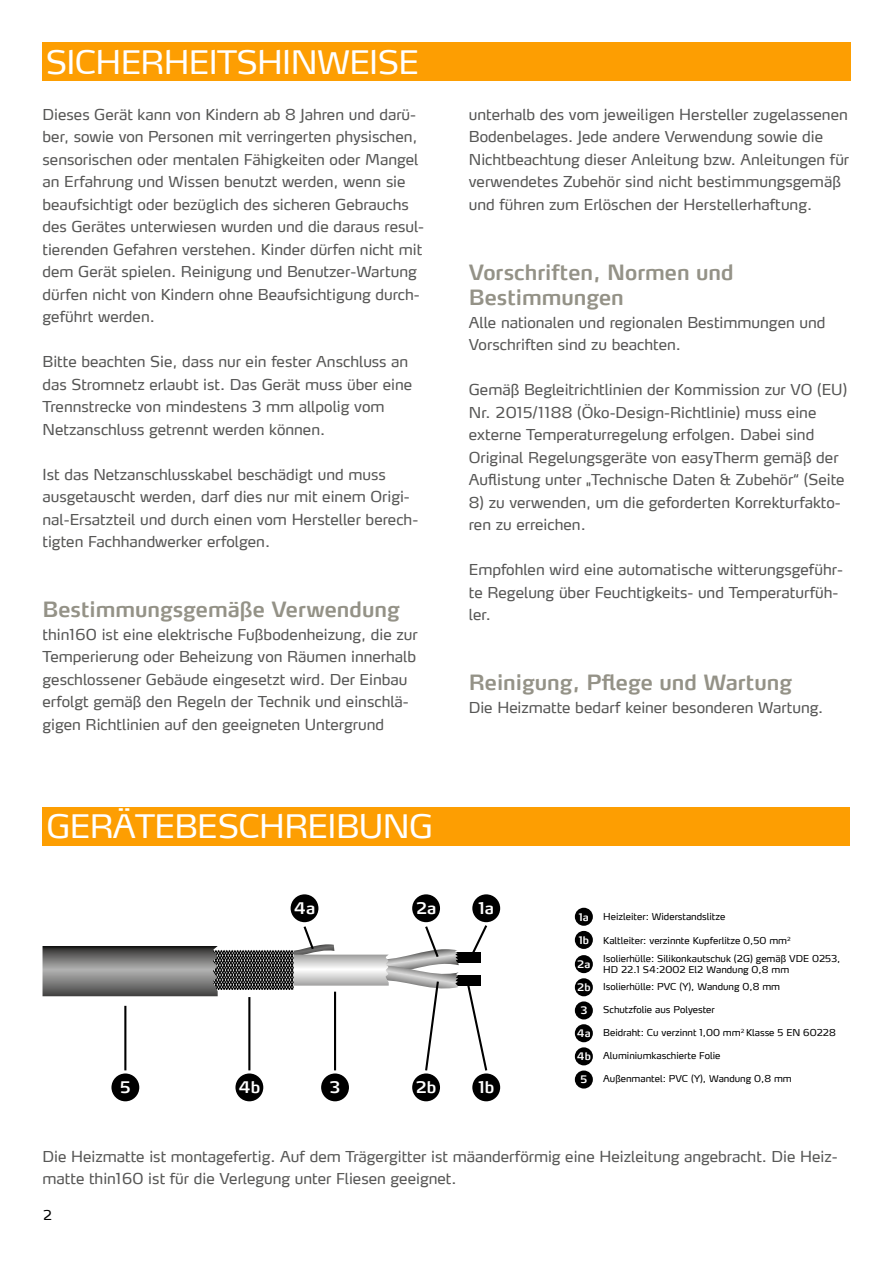
<style>
.page{position:relative;width:893px;height:1263px;background:#fff}
.page>*{position:absolute;margin:0;border:0;box-sizing:border-box;transform-origin:0 0}
.t1{font:32.25px "Max LF";letter-spacing:-.02em;color:#fff}
.t2{font:600 21px/25.2px "Max LF";color:#949287}
.t3{font:600 15.9px "Max LF";color:#fff}
.t4{font:15px/22.5px "Max LF";color:#575756}
.t5{font:13.5px "Max LF";color:#000}
.t6{font:600 10.35px "Max LF";color:#fff}
.t7{font:9.45px/17.9px "Max LF";color:#000}
</style>
<div class="page">
<div style="left:43px;top:807px;width:807px;height:38px;background:#fd9e02"></div>
<div style="left:426px;top:952px;width:55px;height:10px;background:#000"></div>
<div style="left:426px;top:975px;width:55px;height:10px;background:#000"></div>
<div style="left:111px;top:1073px;width:28px;height:28px;background:#000;border-radius:50%"></div>
<div style="left:235px;top:1073px;width:28px;height:28px;background:#000;border-radius:50%"></div>
<div style="left:321px;top:1073px;width:28px;height:28px;background:#000;border-radius:50%"></div>
<div style="left:412px;top:1073px;width:28px;height:28px;background:#000;border-radius:50%"></div>
<div style="left:472px;top:1073px;width:28px;height:28px;background:#000;border-radius:50%"></div>
<svg style="left:465px;top:985px;width:23px;height:86px"></svg>
<div style="left:412px;top:894px;width:28px;height:28px;background:#000;border-radius:50%"></div>
<div style="left:472px;top:894px;width:28px;height:28px;background:#000;border-radius:50%"></div>
<div style="left:291px;top:894px;width:27px;height:28px;background:#000;border-radius:50%"></div>
<svg style="left:472px;top:925px;width:16px;height:27px"></svg>
<div style="left:575px;top:908px;width:18px;height:18px;background:#000;border-radius:50%"></div>
<div style="left:575px;top:931px;width:18px;height:18px;background:#000;border-radius:50%"></div>
<div style="left:575px;top:955px;width:18px;height:18px;background:#000;border-radius:50%"></div>
<div style="left:575px;top:978px;width:18px;height:18px;background:#000;border-radius:50%"></div>
<div style="left:575px;top:1024px;width:18px;height:18px;background:#000;border-radius:50%"></div>
<div style="left:575px;top:1047px;width:18px;height:18px;background:#000;border-radius:50%"></div>
<div style="left:575px;top:1070px;width:18px;height:18px;background:#000;border-radius:50%"></div>
<div style="left:575px;top:1001px;width:18px;height:18px;background:#000;border-radius:50%"></div>
<svg style="left:43px;top:926px;width:416px;height:145px"></svg>
<div style="left:42px;top:43px;width:808px;height:38px;background:#fd9e02"></div>
<h1 class="t1" style="left:46px;top:42px;width:375px">SICHERHEITSHINWEISE</h1>
<p class="t4" style="left:43px;top:103px;width:383px">Dieses Gerät kann von Kindern ab 8 Jahren und darü&shy;ber, sowie von Personen mit verringerten physischen, sensorischen oder mentalen Fähigkeiten oder Mangel an Erfahrung und Wissen benutzt werden, wenn sie beaufsichtigt oder bezüglich des sicheren Gebrauchs des Gerätes unterwiesen wurden und die daraus resul&shy;tierenden Gefahren verstehen. Kinder dürfen nicht mit dem Gerät spielen. Reinigung und Benutzer-Wartung dürfen nicht von Kindern ohne Beaufsichtigung durch&shy;geführt werden.</p>
<p class="t4" style="left:43px;top:350px;width:371px">Bitte beachten Sie, dass nur ein fester Anschluss an das Stromnetz erlaubt ist. Das Gerät muss über eine Trennstrecke von mindestens 3 mm allpolig vom Netzanschluss getrennt werden können.</p>
<p class="t4" style="left:43px;top:463px;width:377px">Ist das Netzanschlusskabel beschädigt und muss ausgetauscht werden, darf dies nur mit einem Origi&shy;nal-Ersatzteil und durch einen vom Hersteller berech&shy;tigten Fachhandwerker erfolgen.</p>
<h2 class="t2" style="left:43px;top:597px;width:359px">Bestimmungsgemäße Verwendung</h2>
<p class="t4" style="left:43px;top:623px;width:377px">thin160 ist eine elektrische Fußbodenheizung, die zur Temperierung oder Beheizung von Räumen innerhalb geschlossener Gebäude eingesetzt wird. Der Einbau erfolgt gemäß den Regeln der Technik und einschlä&shy;gigen Richtlinien auf den geeigneten Untergrund</p>
<h1 class="t1" style="left:46px;top:806px;width:388px">GERÄTEBESCHREIBUNG</h1>
<p class="t4" style="left:469px;top:103px;width:382px">unterhalb des vom jeweiligen Hersteller zugelassenen Bodenbelages. Jede andere Verwendung sowie die Nichtbeachtung dieser Anleitung bzw. Anleitungen für verwendetes Zubehör sind nicht bestimmungsgemäß und führen zum Erlöschen der Herstellerhaftung.</p>
<h2 class="t2" style="left:469px;top:259px;width:266px">Vorschriften, Normen und<br>Bestimmungen</h2>
<p class="t4" style="left:469px;top:311px;width:358px">Alle nationalen und regionalen Bestimmungen und<br>Vorschriften sind zu beachten.</p>
<p class="t4" style="left:469px;top:378px;width:380px">Gemäß Begleitrichtlinien der Kommission zur VO (EU)<br>Nr. 2015/1188 (Öko-Design-Richtlinie) muss eine externe Temperaturregelung erfolgen. Dabei sind Original Regelungsgeräte von easyTherm gemäß der Auflistung unter „Technische Daten &amp; Zubehör“ (Seite</p>
<p class="t4" style="left:469px;top:491px;width:373px">8) zu verwenden, um die geforderten Korrekturfakto&shy;ren zu erreichen.</p>
<p class="t4" style="left:469px;top:558px;width:376px">Empfohlen wird eine automatische witterungsgeführ&shy;te Regelung über Feuchtigkeits- und Temperaturfüh&shy;ler.</p>
<h2 class="t2" style="left:469px;top:670px;width:325px">Reinigung, Pflege und Wartung</h2>
<p class="t4" style="left:469px;top:696px;width:356px">Die Heizmatte bedarf keiner besonderen Wartung.</p>
<p class="t3" style="left:294px;top:898px;width:23px">4a</p>
<p class="t3" style="left:416px;top:898px;width:22px">2a</p>
<p class="t3" style="left:478px;top:898px;width:17px">1a</p>
<p class="t3" style="left:120px;top:1077px;width:12px">5</p>
<p class="t3" style="left:239px;top:1077px;width:23px">4b</p>
<p class="t3" style="left:330px;top:1077px;width:12px">3</p>
<p class="t3" style="left:416px;top:1077px;width:22px">2b</p>
<p class="t3" style="left:478px;top:1077px;width:17px">1b</p>
<p class="t6" style="left:579px;top:910px;width:12px">1a</p>
<p class="t6" style="left:579px;top:933px;width:12px">1b</p>
<p class="t6" style="left:577px;top:958px;width:15px">2a</p>
<p class="t6" style="left:577px;top:981px;width:15px">2b</p>
<p class="t6" style="left:577px;top:1027px;width:15px">4a</p>
<p class="t6" style="left:577px;top:1050px;width:16px">4b</p>
<p class="t6" style="left:580px;top:1073px;width:8px">5</p>
<p class="t6" style="left:580px;top:1004px;width:8px">3</p>
<p class="t7" style="left:603px;top:907px;width:124px">Heizleiter: Widerstandslitze</p>
<p class="t7" style="left:603px;top:931px;width:239px">Kaltleiter: verzinnte Kupferlitze 0,50 mm<sup>2<br></sup>Isolierhülle: Silikonkautschuk (2G) gemäß VDE 0253,</p>
<p class="t7" style="left:603px;top:961px;width:187px;line-height:16.8px">HD 22.1 S4:2002 El2 Wandung 0,8 mm<br>Isolierhülle: PVC (Y), Wandung 0,8 mm</p>
<p class="t7" style="left:603px;top:1000px;width:113px">Schutzfolie aus Polyester</p>
<p class="t7" style="left:603px;top:1023px;width:234px">Beidraht: Cu verzinnt 1,00 mm<sup>2</sup> Klasse 5 EN 60228</p>
<p class="t7" style="left:603px;top:1046px;width:119px">Aluminiumkaschierte Folie</p>
<p class="t7" style="left:603px;top:1069px;width:190px">Außenmantel: PVC (Y), Wandung 0,8 mm</p>
<p class="t4" style="left:43px;top:1145px;width:797px">Die Heizmatte ist montagefertig. Auf dem Trägergitter ist mäanderförmig eine Heizleitung angebracht. Die Heiz&shy;matte thin160 ist für die Verlegung unter Fliesen geeignet.</p>
<p class="t5" style="left:43px;top:1206px;width:10px">2</p>
</div>
